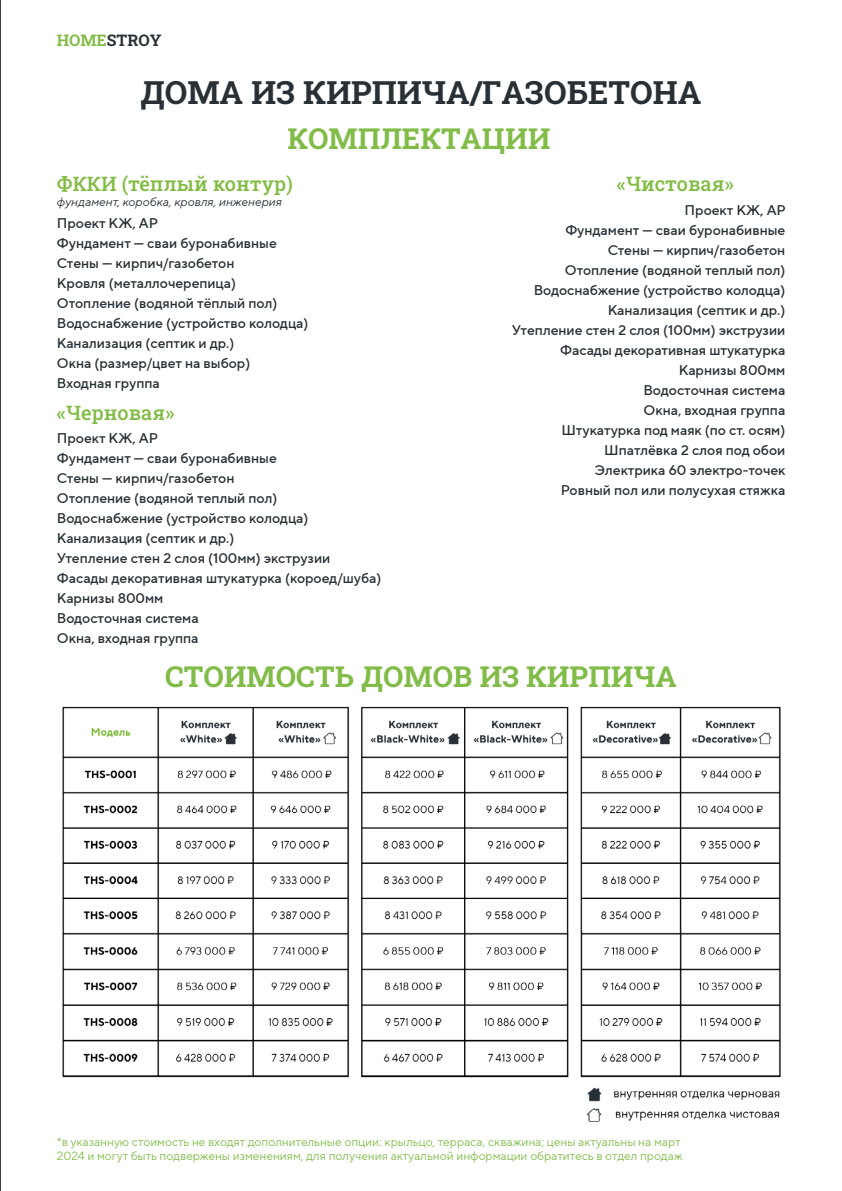
<style>
.page{position:relative;width:842px;height:1191px;background:#fff}
.page>*{position:absolute;margin:0;border:0;box-sizing:border-box;transform-origin:0 0}
.t1{font:32px "Roboto Slab";color:#283035}
.t2{font:29px "Roboto Slab";color:#82bc48}
.t3{font:20px "Roboto Slab";color:#82bc45}
.t4{font:16px "Roboto Slab";color:#283035}
.t5{font:500 14px/20px "TT Norms Pro Edu";color:#283035}
.t6{font:12px/14.4px "TT Norms Pro Edu";color:#82bd4a}
.t7{font:italic 12px "TT Norms Pro Edu";color:#283035}
.s1{color:#82bc45}
</style>
<div class="page">
<hr style="left:0;top:0;width:1px;height:1191px;background:#283035">
<img style="left:62px;top:706px;width:719px;height:372px">
<img style="left:586px;top:1087px;width:194px;height:35px">
<p class="t4" style="left:57px;top:29px;width:106px"><span class="s1">HOME</span>STROY</p>
<h1 class="t1" style="left:140px;top:71px;width:562px">ДОМА ИЗ КИРПИЧА/ГАЗОБЕТОНА</h1>
<h2 class="t2" style="left:287px;top:118px;width:264px">КОМПЛЕКТАЦИИ</h2>
<h3 class="t3" style="left:57px;top:170px;width:238px">ФККИ (тёплый контур)</h3>
<p class="t7" style="left:57px;top:193px;width:227px">фундамент, коробка, кровля, инженерия</p>
<p class="t5" style="left:57px;top:213px;width:253px">Проект КЖ, АР<br>Фундамент — сваи буронабивные<br>Стены — кирпич/газобетон<br>Кровля (металлочерепица)<br>Отопление (водяной тёплый пол)<br>Водоснабжение (устройство колодца)<br>Канализация (септик и др.)<br>Окна (размер/цвет на выбор)<br>Входная группа</p>
<h3 class="t3" style="left:57px;top:399px;width:119px">«Черновая»</h3>
<p class="t5" style="left:57px;top:428px;width:326px">Проект КЖ, АР<br>Фундамент — сваи буронабивные<br>Стены — кирпич/газобетон<br>Отопление (водяной теплый пол)<br>Водоснабжение (устройство колодца)<br>Канализация (септик и др.)<br>Утепление стен 2 слоя (100мм) экструзии<br>Фасады декоративная штукатурка (короед/шуба)<br>Карнизы 800мм<br>Водосточная система<br>Окна, входная группа</p>
<h3 class="t3" style="left:617px;top:170px;width:119px">«Чистовая»</h3>
<p class="t5" style="left:512px;top:200px;width:275px;text-align:right">Проект КЖ, АР<br>Фундамент — сваи буронабивные<br>Стены — кирпич/газобетон<br>Отопление (водяной теплый пол)<br>Водоснабжение (устройство колодца)<br>Канализация (септик и др.)<br>Утепление стен 2 слоя (100мм) экструзии<br>Фасады декоративная штукатурка<br>Карнизы 800мм<br>Водосточная система<br>Окна, входная группа<br>Штукатурка под маяк (по ст. осям)<br>Шпатлёвка 2 слоя под обои<br>Электрика 60 электро-точек<br>Ровный пол или полусухая стяжка</p>
<h2 class="t2" style="left:165px;top:657px;width:513px">СТОИМОСТЬ ДОМОВ ИЗ КИРПИЧА</h2>
<p class="t6" style="left:57px;top:1134px;width:627px">*в указанную стоимость не входят дополнительные опции: крыльцо, терраса, скважина; цены актуальны на март<br>2024 и могут быть подвержены изменениям, для получения актуальной информации обратитесь в отдел продаж</p>
</div>
